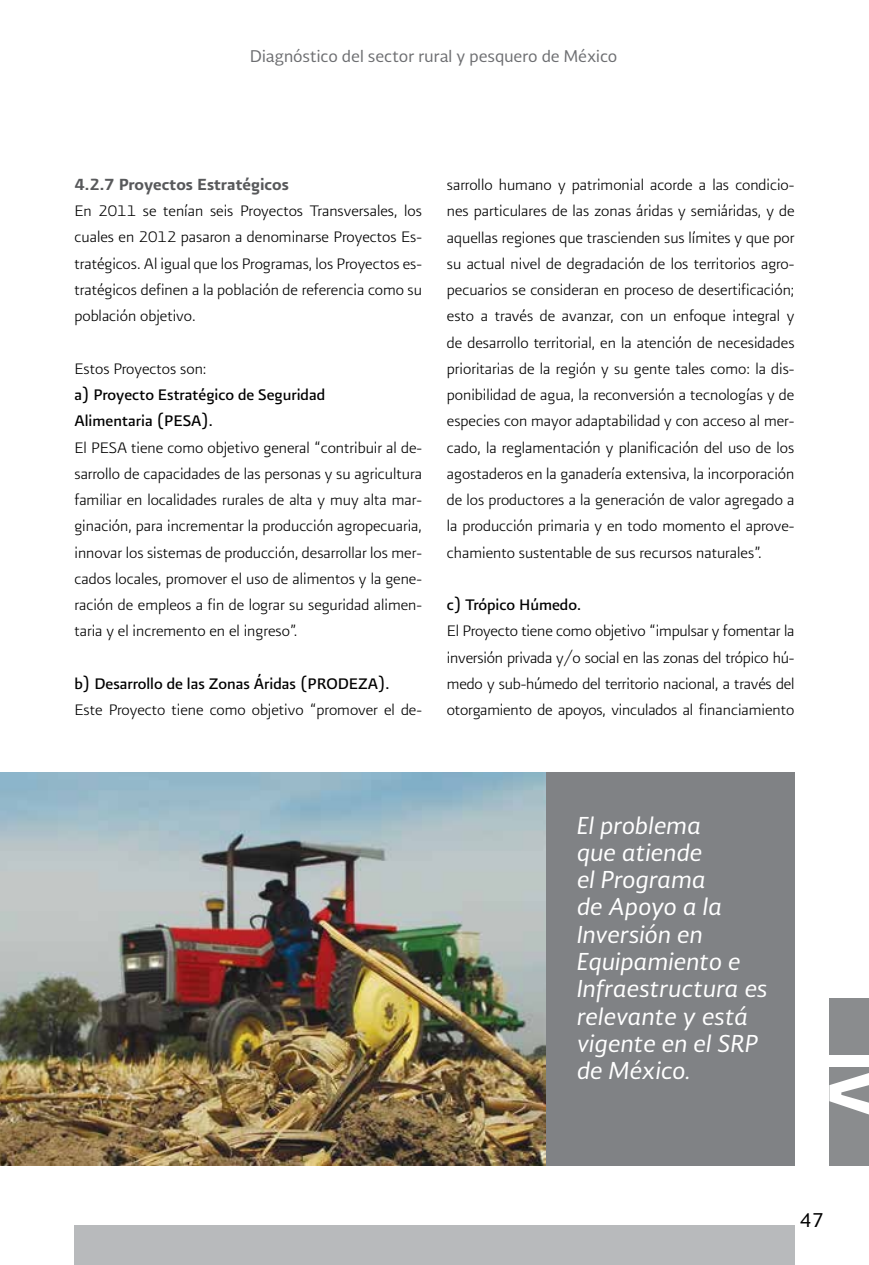
<style>
.page{position:relative;width:869px;height:1265px;background:#fff}
.page>*{position:absolute;margin:0;border:0;box-sizing:border-box;transform-origin:0 0}
.t1{font:71.75px "Presidencia Fuerte";color:#fff}
.t2{font:italic 22.75px/27.3px "Soberana Sans";color:#fff}
.t3{font:19.25px "Presidencia Firme";color:#58595b}
.t4{font:19.25px "Soberana Sans";color:#000}
.t5{font:18.38px/26.2px "Presidencia Fina";color:#000;text-align:justify}
.t6{font:18.38px/26.2px "Presidencia Base";color:#000}
.t7{font:15.75px "Soberana Sans";color:#6d6e71}
</style>
<div class="page">
<div style="left:74px;top:1225px;width:720px;height:40px;background:#b8babc"></div>
<div style="left:828px;top:999px;width:40px;height:167px;background:#8a8c8e"></div>
<img style="left:0;top:772px;width:546px;height:394px">
<div style="left:546px;top:772px;width:248px;height:394px;background:#808285"></div>
<p class="t7" style="left:250px;top:45px;width:368px">Diagnóstico del sector rural y pesquero de México</p>
<p class="t3" style="left:74px;top:173px;width:216px">4.2.7 Proyectos Estratégicos</p>
<p class="t5" style="left:74px;top:198px;width:349px">En 2011 se tenían seis Proyectos Transversales, los cuales en 2012 pasaron a denominarse Proyectos Es&shy;tratégicos. Al igual que los Programas, los Proyectos es&shy;tratégicos definen a la población de referencia como su población objetivo.</p>
<p class="t5" style="left:74px;top:355px;width:133px">Estos Proyectos son:</p>
<p class="t6" style="left:74px;top:381px;width:252px">a) Proyecto Estratégico de Seguridad<br>Alimentaria (PESA).</p>
<p class="t5" style="left:74px;top:434px;width:349px">El PESA tiene como objetivo general “contribuir al de&shy;sarrollo de capacidades de las personas y su agricultura familiar en localidades rurales de alta y muy alta mar&shy;ginación, para incrementar la producción agropecuaria, innovar los sistemas de producción, desarrollar los mer&shy;cados locales, promover el uso de alimentos y la gene&shy;ración de empleos a fin de lograr su seguridad alimen&shy;taria y el incremento en el ingreso”.</p>
<p class="t6" style="left:74px;top:670px;width:316px">b) Desarrollo de las Zonas Áridas (PRODEZA).</p>
<p class="t5" style="left:74px;top:696px;width:349px">Este Proyecto tiene como objetivo “promover el de-</p>
<p class="t5" style="left:446px;top:171px;width:349px">sarrollo humano y patrimonial acorde a las condicio&shy;nes particulares de las zonas áridas y semiáridas, y de aquellas regiones que trascienden sus límites y que por su actual nivel de degradación de los territorios agro&shy;pecuarios se consideran en proceso de desertificación; esto a través de avanzar, con un enfoque integral y de desarrollo territorial, en la atención de necesidades prioritarias de la región y su gente tales como: la dis&shy;ponibilidad de agua, la reconversión a tecnologías y de especies con mayor adaptabilidad y con acceso al mer&shy;cado, la reglamentación y planificación del uso de los agostaderos en la ganadería extensiva, la incorporación de los productores a la generación de valor agregado a la producción primaria y en todo momento el aprove&shy;chamiento sustentable de sus recursos naturales”.</p>
<p class="t6" style="left:446px;top:591px;width:136px">c) Trópico Húmedo.</p>
<p class="t5" style="left:446px;top:618px;width:349px">El Proyecto tiene como objetivo “impulsar y fomentar la inversión privada y/o social en las zonas del trópico hú&shy;medo y sub-húmedo del territorio nacional, a través del otorgamiento de apoyos, vinculados al financiamiento</p>
<p class="t2" style="left:576px;top:811px;width:192px">El problema<br>que atiende<br>el Programa<br>de Apoyo a la<br>Inversión en<br>Equipamiento e<br>Infraestructura es relevante y está vigente en el SRP de México.</p>
<h1 class="t1" style="left:890px;top:1050px;width:67px;rotate:90deg">IV</h1>
<p class="t4" style="left:799px;top:1207px;width:27px">47</p>
</div>
